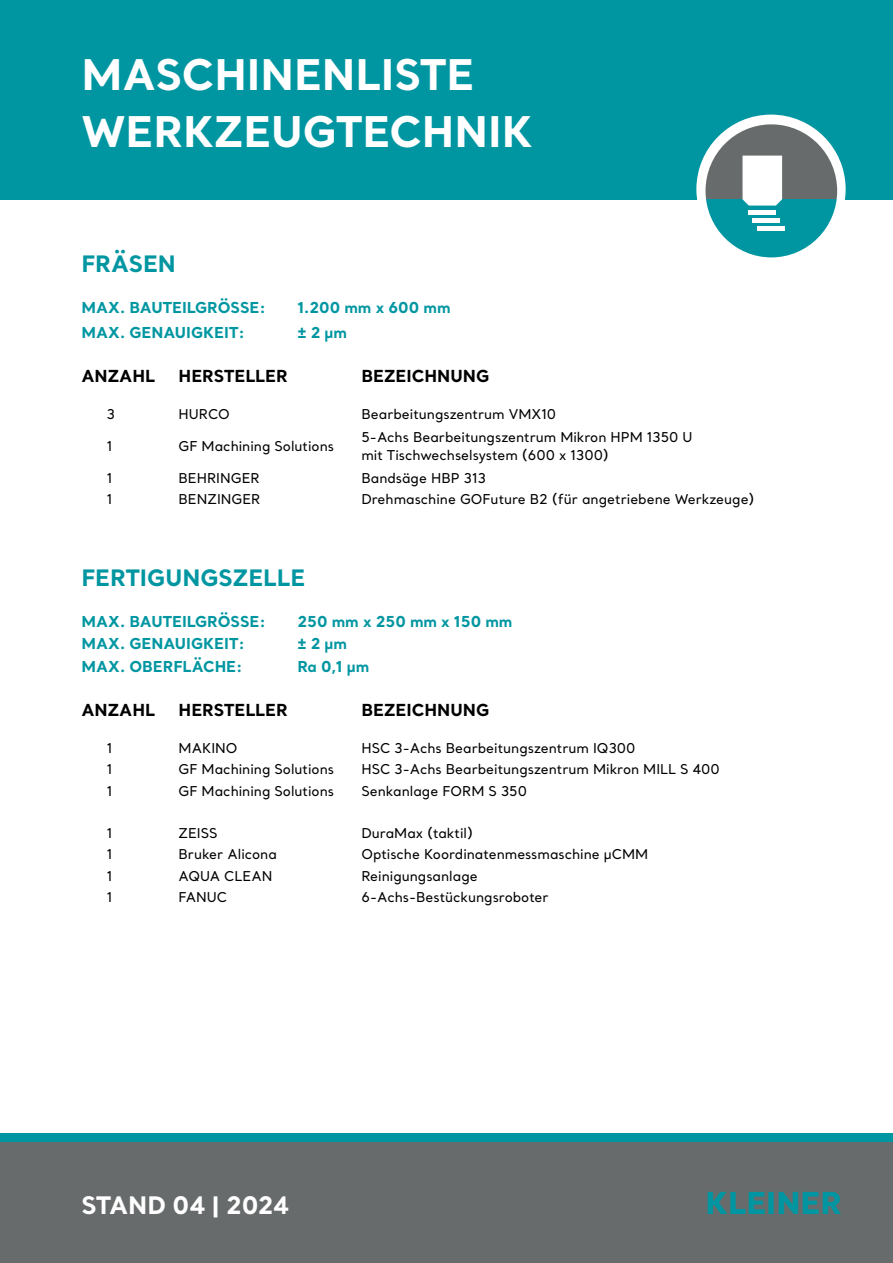
<style>
.page{position:relative;width:893px;height:1263px;background:#fff}
.page>*{position:absolute;margin:0;border:0;box-sizing:border-box;transform-origin:0 0}
.t1{font:700 42px/57px "Santral";color:#fff}
.t2{font:800 30px "Santral";color:#0096a1}
.t3{font:700 24px "Santral";color:#fff}
.t4{font:700 22.5px "Santral";color:#0096a1}
.t5{font:700 16.5px "Santral";color:#000}
.t6{font:700 15px "Santral";color:#0096a1}
.t7{font:500 13.5px "Santral";color:#000}
</style>
<div class="page">
<div style="left:0;top:1142px;width:893px;height:121px;background:#676b6b"></div>
<div style="left:0;top:0;width:893px;height:200px;background:#0096a1"></div>
<div style="left:0;top:1133px;width:893px;height:9px;background:#0096a1"></div>
<div style="left:696px;top:115px;width:150px;height:149px;background:#fff;border-radius:50%"></div>
<svg style="left:705px;top:124px;width:132px;height:75px;fill:#676b6b"></svg>
<svg style="left:706px;top:199px;width:131px;height:58px;fill:#0096a1"></svg>
<svg style="left:742px;top:156px;width:40px;height:50px"></svg>
<hr style="left:749px;top:210px;width:27px;height:4px;background:#fff">
<div style="left:753px;top:218px;width:27px;height:5px;background:#fff"></div>
<hr style="left:757px;top:227px;width:27px;height:4px;background:#fff">
<h1 class="t1" style="left:81px;top:44px;width:453px">MASCHINENLISTE<br>WERKZEUGTECHNIK</h1>
<p class="t4" style="left:81px;top:248px;width:96px">FRÄSEN</p>
<p class="t6" style="left:81px;top:297px;width:186px">MAX. BAUTEILGRÖSSE:</p>
<p class="t6" style="left:297px;top:297px;width:155px">1.200 mm x 600 mm</p>
<p class="t6" style="left:81px;top:322px;width:165px">MAX. GENAUIGKEIT:</p>
<p class="t6" style="left:297px;top:322px;width:51px">± 2 µm</p>
<p class="t5" style="left:81px;top:365px;width:75px">ANZAHL</p>
<p class="t5" style="left:179px;top:365px;width:111px">HERSTELLER</p>
<p class="t5" style="left:361px;top:365px;width:130px">BEZEICHNUNG</p>
<p class="t7" style="left:107px;top:406px;width:10px">3</p>
<p class="t7" style="left:179px;top:406px;width:53px">HURCO</p>
<p class="t7" style="left:361px;top:406px;width:196px">Bearbeitungszentrum VMX10</p>
<p class="t7" style="left:107px;top:437px;width:7px">1</p>
<p class="t7" style="left:179px;top:437px;width:157px">GF Machining Solutions</p>
<p class="t7" style="left:361px;top:428px;width:333px">5-Achs Bearbeitungszentrum Mikron HPM 1350 U</p>
<p class="t7" style="left:361px;top:446px;width:249px">mit Tischwechselsystem (600 x 1300)</p>
<p class="t7" style="left:107px;top:469px;width:7px">1</p>
<p class="t7" style="left:179px;top:469px;width:83px">BEHRINGER</p>
<p class="t7" style="left:361px;top:469px;width:126px">Bandsäge HBP 313</p>
<p class="t7" style="left:107px;top:491px;width:7px">1</p>
<p class="t7" style="left:179px;top:491px;width:83px">BENZINGER</p>
<p class="t7" style="left:361px;top:491px;width:395px">Drehmaschine GOFuture B2 (für angetriebene Werkzeuge)</p>
<p class="t4" style="left:81px;top:563px;width:225px">FERTIGUNGSZELLE</p>
<p class="t6" style="left:81px;top:611px;width:186px">MAX. BAUTEILGRÖSSE:</p>
<p class="t6" style="left:297px;top:611px;width:217px">250 mm x 250 mm x 150 mm</p>
<p class="t6" style="left:81px;top:633px;width:165px">MAX. GENAUIGKEIT:</p>
<p class="t6" style="left:297px;top:633px;width:51px">± 2 µm</p>
<p class="t6" style="left:81px;top:656px;width:163px">MAX. OBERFLÄCHE:</p>
<p class="t6" style="left:297px;top:656px;width:73px">Ra 0,1 µm</p>
<p class="t5" style="left:81px;top:698px;width:75px">ANZAHL</p>
<p class="t5" style="left:179px;top:698px;width:111px">HERSTELLER</p>
<p class="t5" style="left:361px;top:698px;width:130px">BEZEICHNUNG</p>
<p class="t7" style="left:107px;top:739px;width:7px">1</p>
<p class="t7" style="left:179px;top:739px;width:60px">MAKINO</p>
<p class="t7" style="left:361px;top:739px;width:276px">HSC 3-Achs Bearbeitungszentrum IQ300</p>
<p class="t7" style="left:107px;top:761px;width:7px">1</p>
<p class="t7" style="left:179px;top:761px;width:157px">GF Machining Solutions</p>
<p class="t7" style="left:361px;top:761px;width:360px">HSC 3-Achs Bearbeitungszentrum Mikron MILL S 400</p>
<p class="t7" style="left:107px;top:782px;width:7px">1</p>
<p class="t7" style="left:179px;top:782px;width:157px">GF Machining Solutions</p>
<p class="t7" style="left:361px;top:782px;width:167px">Senkanlage FORM S 350</p>
<p class="t7" style="left:107px;top:824px;width:7px">1</p>
<p class="t7" style="left:179px;top:824px;width:41px">ZEISS</p>
<p class="t7" style="left:361px;top:824px;width:113px">DuraMax (taktil)</p>
<p class="t7" style="left:107px;top:846px;width:7px">1</p>
<p class="t7" style="left:179px;top:846px;width:100px">Bruker Alicona</p>
<p class="t7" style="left:361px;top:846px;width:288px">Optische Koordinatenmessmaschine µCMM</p>
<p class="t7" style="left:107px;top:867px;width:7px">1</p>
<p class="t7" style="left:179px;top:867px;width:95px">AQUA CLEAN</p>
<p class="t7" style="left:361px;top:867px;width:118px">Reinigungsanlage</p>
<p class="t7" style="left:107px;top:888px;width:7px">1</p>
<p class="t7" style="left:179px;top:888px;width:50px">FANUC</p>
<p class="t7" style="left:361px;top:888px;width:189px">6-Achs-Bestückungsroboter</p>
<h3 class="t3" style="left:81px;top:1189px;width:209px">STAND 04 | 2024</h3>
<h2 class="t2" style="left:705px;top:1182px;width:138px">KLEINER</h2>
</div>
